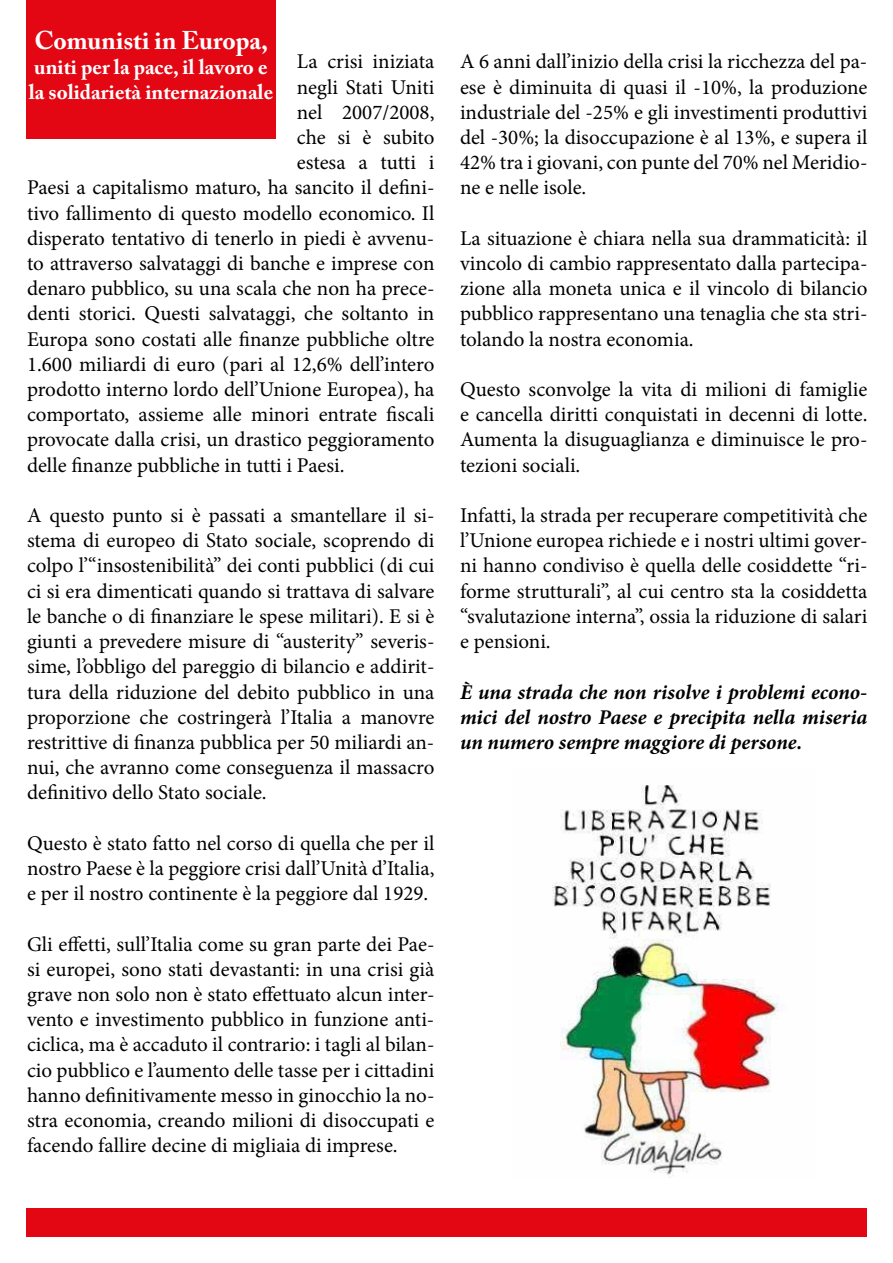
<style>
.page{position:relative;width:893px;height:1263px;background:#fff}
.page>*{position:absolute;margin:0;border:0;box-sizing:border-box;transform-origin:0 0}
.t1{font:700 25.5px "Adobe Caslon Pro";color:#fff}
.t2{font:21px/25.2px "Minion Pro";color:#000;text-align:justify}
.t3{font:italic 700 21px/25.2px "Minion Pro";letter-spacing:-.005em;color:#000;text-align:justify}
.t4{font:700 21px/25.2px "Adobe Caslon Pro";color:#fff}
</style>
<div class="page">
<div style="left:26px;top:0;width:250px;height:139px;background:#e30613"></div>
<div style="left:26px;top:1208px;width:841px;height:29px;background:#e30613"></div>
<img style="left:552px;top:785px;width:235px;height:393px">
<p class="t1" style="left:34px;top:25px;width:235px">Comunisti in Europa,</p>
<p class="t4" style="left:29px;top:54px;width:246px">uniti per la pace, il lavoro e la solidarietà internazionale</p>
<p class="t2" style="left:297px;top:49px;width:139px">La crisi iniziata</p>
<p class="t2" style="left:297px;top:74px;width:139px">negli Stati Uniti</p>
<p class="t2" style="left:297px;top:100px;width:139px">nel 2007/2008,</p>
<p class="t2" style="left:297px;top:125px;width:139px">che si è subito</p>
<p class="t2" style="left:297px;top:150px;width:139px">estesa a tutti i</p>
<p class="t2" style="left:27px;top:175px;width:409px">Paesi a capitalismo maturo, ha sancito il defini-</p>
<p class="t2" style="left:27px;top:200px;width:409px">tivo fallimento di questo modello economico. Il</p>
<p class="t2" style="left:27px;top:226px;width:409px">disperato tentativo di tenerlo in piedi è avvenu-</p>
<p class="t2" style="left:27px;top:251px;width:409px">to attraverso salvataggi di banche e imprese con</p>
<p class="t2" style="left:27px;top:276px;width:409px">denaro pubblico, su una scala che non ha prece-</p>
<p class="t2" style="left:27px;top:301px;width:409px">denti storici. Questi salvataggi, che soltanto in</p>
<p class="t2" style="left:27px;top:326px;width:409px">Europa sono costati alle finanze pubbliche oltre</p>
<p class="t2" style="left:27px;top:352px;width:409px">1.600 miliardi di euro (pari al 12,6% dell’intero</p>
<p class="t2" style="left:27px;top:377px;width:409px">prodotto interno lordo dell’Unione Europea), ha</p>
<p class="t2" style="left:27px;top:402px;width:409px">comportato, assieme alle minori entrate fiscali</p>
<p class="t2" style="left:27px;top:427px;width:409px">provocate dalla crisi, un drastico peggioramento</p>
<p class="t2" style="left:27px;top:452px;width:319px">delle finanze pubbliche in tutti i Paesi.</p>
<p class="t2" style="left:27px;top:503px;width:409px">A questo punto si è passati a smantellare il si&shy;stema di europeo di Stato sociale, scoprendo di colpo l’“insostenibilità” dei conti pubblici (di cui ci si era dimenticati quando si trattava di salvare le banche o di finanziare le spese militari). E si è giunti a prevedere misure di “austerity” severis&shy;sime, l’obbligo del pareggio di bilancio e addirit&shy;tura della riduzione del debito pubblico in una proporzione che costringerà l’Italia a manovre restrittive di finanza pubblica per 50 miliardi an&shy;nui, che avranno come conseguenza il massacro definitivo dello Stato sociale.</p>
<p class="t2" style="left:27px;top:830px;width:409px">Questo è stato fatto nel corso di quella che per il nostro Paese è la peggiore crisi dall’Unità d’Italia, e per il nostro continente è la peggiore dal 1929.</p>
<p class="t2" style="left:27px;top:931px;width:409px">Gli effetti, sull’Italia come su gran parte dei Pae&shy;si europei, sono stati devastanti: in una crisi già grave non solo non è stato effettuato alcun inter&shy;vento e investimento pubblico in funzione anti&shy;ciclica, ma è accaduto il contrario: i tagli al bilan&shy;cio pubblico e l’aumento delle tasse per i cittadini hanno definitivamente messo in ginocchio la no&shy;stra economia, creando milioni di disoccupati e facendo fallire decine di migliaia di imprese.</p>
<p class="t2" style="left:460px;top:49px;width:409px">A 6 anni dall’inizio della crisi la ricchezza del pa&shy;ese è diminuita di quasi il -10%, la produzione industriale del -25% e gli investimenti produttivi del -30%; la disoccupazione è al 13%, e supera il 42% tra i giovani, con punte del 70% nel Meridio&shy;ne e nelle isole.</p>
<p class="t2" style="left:460px;top:226px;width:409px">La situazione è chiara nella sua drammaticità: il vincolo di cambio rappresentato dalla partecipa&shy;zione alla moneta unica e il vincolo di bilancio pubblico rappresentano una tenaglia che sta stri&shy;tolando la nostra economia.</p>
<p class="t2" style="left:460px;top:377px;width:409px">Questo sconvolge la vita di milioni di famiglie e cancella diritti conquistati in decenni di lotte.<br>Aumenta la disuguaglianza e diminuisce le pro&shy;tezioni sociali.</p>
<p class="t2" style="left:460px;top:503px;width:409px">Infatti, la strada per recuperare competitività che l’Unione europea richiede e i nostri ultimi gover&shy;ni hanno condiviso è quella delle cosiddette “ri&shy;forme strutturali”, al cui centro sta la cosiddetta “svalutazione interna”, ossia la riduzione di salari e pensioni.</p>
<p class="t3" style="left:460px;top:679px;width:409px">È una strada che non risolve i problemi econo&shy;mici del nostro Paese e precipita nella miseria un numero sempre maggiore di persone.</p>
</div>
